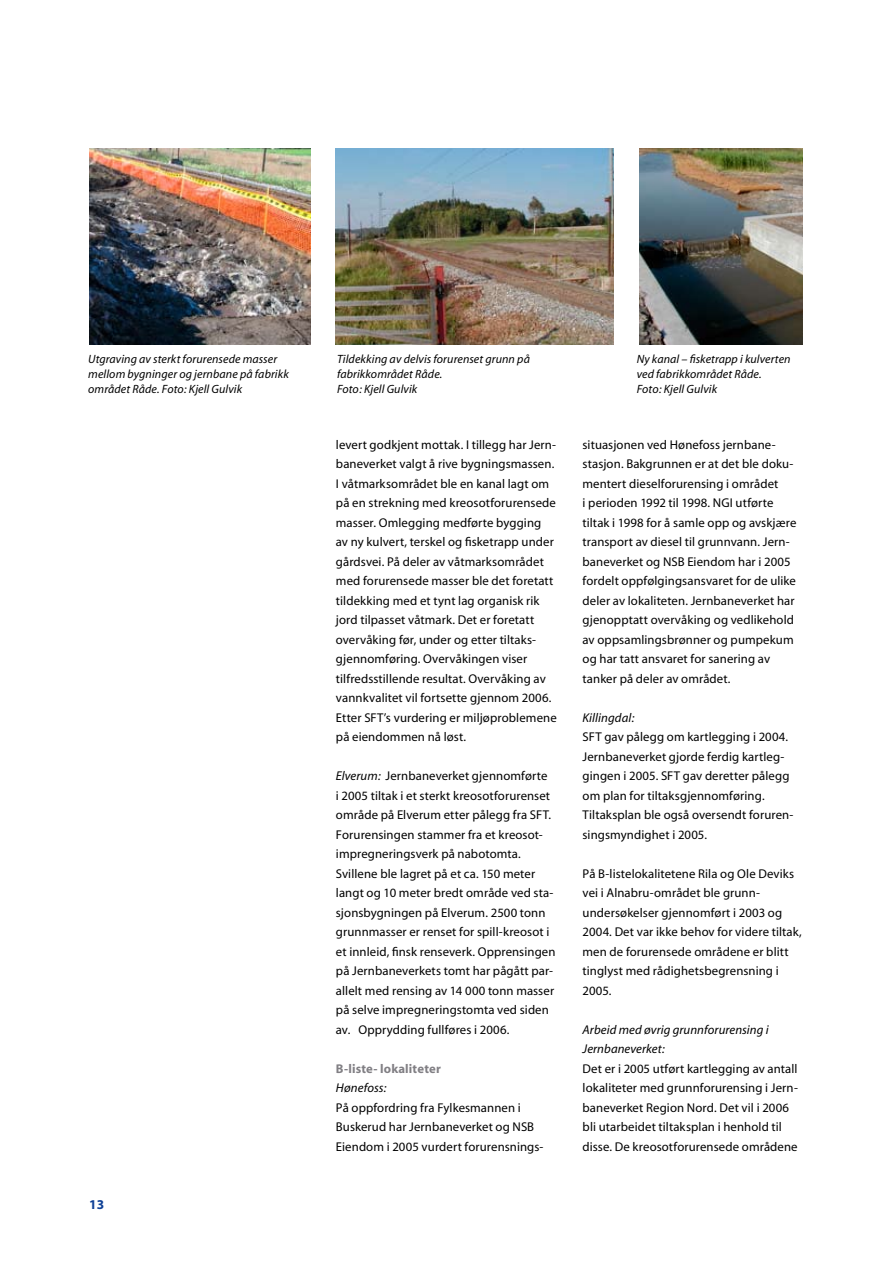
<style>
.page{position:relative;width:893px;height:1263px;background:#fff}
.page>*{position:absolute;margin:0;border:0;box-sizing:border-box;transform-origin:0 0}
.t1{font:700 13.5px "Myriad";color:#0e4096}
.t2{font:12.75px/19.5px "Myriad";letter-spacing:.01em;color:#000}
.t3{font:italic 12.75px/19.5px "Myriad";letter-spacing:.005em;color:#000}
.t4{font:700 12.75px "Myriad";letter-spacing:.015em;color:#817f84}
.t5{font:italic 12px/15px "Myriad";letter-spacing:.01em;color:#000}
.s1{font-style:italic}
</style>
<div class="page">
<img style="left:336px;top:149px;width:278px;height:195px">
<img style="left:89px;top:149px;width:221px;height:195px">
<img style="left:639px;top:149px;width:164px;height:195px">
<p class="t5" style="left:88px;top:352px;width:202px">Utgraving av sterkt forurensede masser mellom bygninger og jernbane på fabrikk området Råde. Foto: Kjell Gulvik</p>
<p class="t5" style="left:337px;top:352px;width:194px">Tildekking av delvis forurenset grunn på fabrikkområdet Råde.<br>Foto: Kjell Gulvik</p>
<p class="t5" style="left:637px;top:352px;width:155px">Ny kanal – fisketrapp i kulverten ved fabrikkområdet Råde.<br>Foto: Kjell Gulvik</p>
<p class="t1" style="left:89px;top:1198px;width:8px">13</p>
<p class="t2" style="left:336px;top:435px;width:222px">levert godkjent mottak. I tillegg har Jern&shy;baneverket valgt å rive bygningsmassen.<br>I våtmarksområdet ble en kanal lagt om på en strekning med kreosotforurensede masser. Omlegging medførte bygging<br>av ny kulvert, terskel og fisketrapp under gårdsvei. På deler av våtmarksområdet med forurensede masser ble det foretatt tildekking med et tynt lag organisk rik jord tilpasset våtmark. Det er foretatt overvåking før, under og etter tiltaks&shy;gjennomføring. Overvåkingen viser tilfredsstillende resultat. Overvåking av vannkvalitet vil fortsette gjennom 2006.<br>Etter SFT’s vurdering er miljøproblemene på eiendommen nå løst.</p>
<p class="t2" style="left:336px;top:767px;width:221px"><span class="s1">Elverum:</span> Jernbaneverket gjennomførte<br>i 2005 tiltak i et sterkt kreosotforurenset område på Elverum etter pålegg fra SFT.<br>Forurensingen stammer fra et kreosot&shy;impregneringsverk på nabotomta.<br>Svillene ble lagret på et ca. 150 meter langt og 10 meter bredt område ved sta&shy;sjonsbygningen på Elverum. 2500 tonn grunnmasser er renset for spill-kreosot i et innleid, finsk renseverk. Opprensingen på Jernbaneverkets tomt har pågått par&shy;allelt med rensing av 14 000 tonn masser på selve impregneringstomta ved siden av. Opprydding fullføres i 2006.</p>
<p class="t4" style="left:336px;top:1062px;width:106px">B-liste- lokaliteter</p>
<p class="t3" style="left:336px;top:1079px;width:52px">Hønefoss:</p>
<p class="t2" style="left:336px;top:1098px;width:208px">På oppfordring fra Fylkesmannen i<br>Buskerud har Jernbaneverket og NSB<br>Eiendom i 2005 vurdert forurensnings-</p>
<p class="t2" style="left:583px;top:435px;width:215px">situasjonen ved Hønefoss jernbane&shy;stasjon. Bakgrunnen er at det ble doku&shy;mentert dieselforurensing i området<br>i perioden 1992 til 1998. NGI utførte tiltak i 1998 for å samle opp og avskjære transport av diesel til grunnvann. Jern&shy;baneverket og NSB Eiendom har i 2005 fordelt oppfølgingsansvaret for de ulike deler av lokaliteten. Jernbaneverket har gjenopptatt overvåking og vedlikehold av oppsamlingsbrønner og pumpekum og har tatt ansvaret for sanering av tanker på deler av området.</p>
<p class="t3" style="left:583px;top:708px;width:54px">Killingdal:</p>
<p class="t2" style="left:583px;top:728px;width:212px">SFT gav pålegg om kartlegging i 2004.<br>Jernbaneverket gjorde ferdig kartleg&shy;gingen i 2005. SFT gav deretter pålegg om plan for tiltaksgjennomføring.<br>Tiltaksplan ble også oversendt foruren&shy;singsmyndighet i 2005.</p>
<p class="t2" style="left:583px;top:864px;width:221px">På B-listelokalitetene Rila og Ole Deviks vei i Alnabru-området ble grunn&shy;undersøkelser gjennomført i 2003 og 2004. Det var ikke behov for videre tiltak, men de forurensede områdene er blitt tinglyst med rådighetsbegrensning i 2005.</p>
<p class="t3" style="left:583px;top:1020px;width:188px">Arbeid med øvrig grunnforurensing i<br>Jernbaneverket:</p>
<p class="t2" style="left:583px;top:1059px;width:217px">Det er i 2005 utført kartlegging av antall lokaliteter med grunnforurensing i Jern&shy;baneverket Region Nord. Det vil i 2006 bli utarbeidet tiltaksplan i henhold til disse. De kreosotforurensede områdene</p>
</div>
